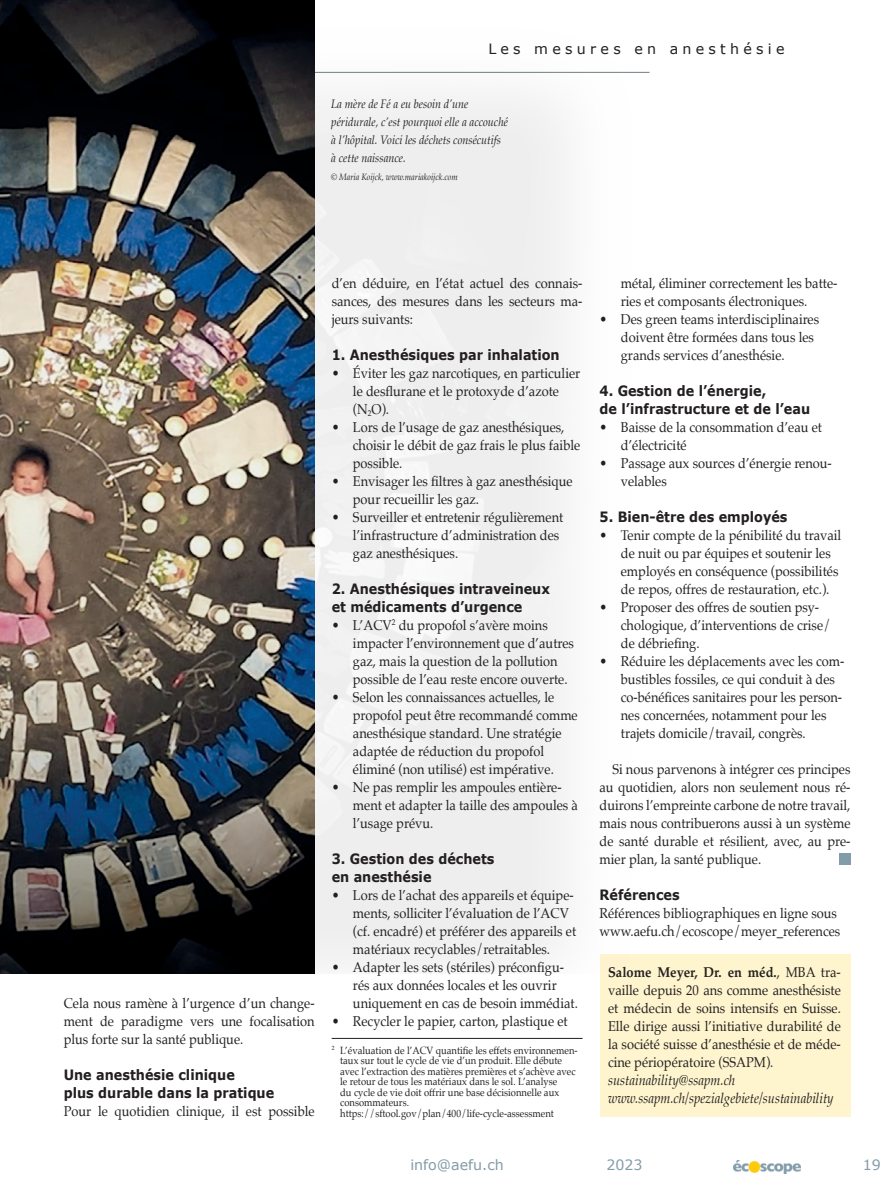
<style>
.page{position:relative;width:893px;height:1191px;background:#fff}
.page>*{position:absolute;margin:0;border:0;box-sizing:border-box;transform-origin:0 0}
.t1{font:14.25px/18px "Palatino";color:#231f20;scale:.9 1}
.ZT{font:700 14.25px "Verdana";color:#231f20;scale:.9 1}
.t2{font:italic 14.25px "Palatino";color:#231f20;scale:.9 1}
.t3{font:14.25px "Verdana";letter-spacing:.3em;color:#231f20}
.t4{font:14.25px "Verdana";color:#839ca9}
.t5{font:italic 12px "Palatino";color:#231f20;scale:.9 1}
.t6{font:10.5px/10.5px "Palatino";color:#231f20;scale:.9 1}
.t7{font:italic 9px "Palatino";color:#231f20;scale:.9 1}
.s1{font-weight:700}
</style>
<div class="page">
<img style="left:733px;top:1160px;width:67px;height:13px">
<div style="left:600px;top:954px;width:250px;height:163px;background:#fef4ce"></div>
<hr style="left:332px;top:1038px;width:251px;height:1px;background:#231f20">
<hr style="left:64px;top:72px;width:585px;height:1px;background:#717d83">
<div style="left:839px;top:853px;width:11px;height:11px;background:#839ca9"></div>
<img style="left:0;top:0;width:315px;height:973px">
<p class="t3" style="left:488px;top:40px;width:298px">Les mesures en anesthésie</p>
<p class="t5" style="left:331px;top:94px;width:154px">La mère de Fé a eu besoin d’une</p>
<p class="t5" style="left:331px;top:112px;width:198px">péridurale, c’est pourquoi elle a accouché</p>
<p class="t5" style="left:331px;top:130px;width:190px">à l’hôpital. Voici les déchets consécutifs</p>
<p class="t5" style="left:331px;top:148px;width:84px">à cette naissance.</p>
<p class="t7" style="left:331px;top:170px;width:142px">© Maria Koijck, www.mariakoijck.com</p>
<p class="t1" style="left:64px;top:994px;width:280px;text-align:justify">Cela nous ramène à l’urgence d’un change&shy;ment de paradigme vers une focalisation plus forte sur la santé publique.</p>
<p class="ZT" style="left:64px;top:1065px;width:192px">Une anesthésie clinique</p>
<p class="ZT" style="left:64px;top:1083px;width:235px">plus durable dans la pratique</p>
<p class="t1" style="left:64px;top:1102px;width:280px">Pour le quotidien clinique, il est possible</p>
<p class="t1" style="left:332px;top:274px;width:280px;text-align:justify">d’en déduire, en l’état actuel des connais&shy;sances, des mesures dans les secteurs ma&shy;jeurs suivants:</p>
<p class="ZT" style="left:332px;top:345px;width:255px">1. Anesthésiques par inhalation</p>
<p class="t1" style="left:353px;top:364px;width:254px;text-indent:-21px">• Éviter les gaz narcotiques, en particulier le desflurane et le protoxyde d’azote (N<sub>2</sub>O).</p>
<p class="t1" style="left:353px;top:418px;width:254px;text-indent:-21px">• Lors de l’usage de gaz anesthésiques, choisir le débit de gaz frais le plus faible possible.</p>
<p class="t1" style="left:353px;top:472px;width:246px;text-indent:-21px">• Envisager les filtres à gaz anesthésique pour recueillir les gaz.</p>
<p class="t1" style="left:353px;top:508px;width:235px;text-indent:-21px">• Surveiller et entretenir régulièrement l’infrastructure d’administration des gaz anesthésiques.</p>
<p class="ZT" style="left:332px;top:579px;width:244px">2. Anesthésiques intraveineux</p>
<p class="ZT" style="left:332px;top:597px;width:213px">et médicaments d’urgence</p>
<p class="t1" style="left:353px;top:616px;width:247px;text-indent:-21px">• L’ACV<sup>2</sup> du propofol s’avère moins impacter l’environnement que d’autres gaz, mais la question de la pollution possible de l’eau reste encore ouverte.</p>
<p class="t1" style="left:353px;top:688px;width:251px;text-indent:-21px">• Selon les connaissances actuelles, le propofol peut être recommandé comme anesthésique standard. Une stratégie adaptée de réduction du propofol éliminé (non utilisé) est impérative.</p>
<p class="t1" style="left:353px;top:778px;width:252px;text-indent:-21px">• Ne pas remplir les ampoules entière&shy;ment et adapter la taille des ampoules à l’usage prévu.</p>
<p class="ZT" style="left:332px;top:849px;width:182px">3. Gestion des déchets</p>
<p class="ZT" style="left:332px;top:867px;width:112px">en anesthésie</p>
<p class="t1" style="left:353px;top:886px;width:250px;text-indent:-21px">• Lors de l’achat des appareils et équipe&shy;ments, solliciter l’évaluation de l’ACV (cf. encadré) et préférer des appareils et matériaux recyclables/retraitables.</p>
<p class="t1" style="left:353px;top:958px;width:252px;text-indent:-21px">• Adapter les sets (stériles) préconfigu&shy;rés aux données locales et les ouvrir uniquement en cas de besoin immédiat.</p>
<p class="t1" style="left:332px;top:1012px;width:264px">• Recycler le papier, carton, plastique et</p>
<p class="t6" style="left:340px;top:1044px;width:265px;text-indent:-9px"><sup>2</sup> L’évaluation de l’ACV quantifie les effets environnemen&shy;taux sur tout le cycle de vie d’un produit. Elle débute avec l’extraction des matières premières et s’achève avec le retour de tous les matériaux dans le sol. L’analyse<br>du cycle de vie doit offrir une base décisionnelle aux consommateurs. https://sftool.gov/plan/400/life-cycle-assessment</p>
<p class="t1" style="left:621px;top:274px;width:241px">métal, éliminer correctement les batte&shy;ries et composants électroniques.</p>
<p class="t1" style="left:621px;top:310px;width:222px;text-indent:-21px">• Des green teams interdisciplinaires doivent être formées dans tous les grands services d’anesthésie.</p>
<p class="ZT" style="left:600px;top:381px;width:187px">4. Gestion de l’énergie,</p>
<p class="ZT" style="left:600px;top:399px;width:236px">de l’infrastructure et de l’eau</p>
<p class="t1" style="left:621px;top:418px;width:225px;text-indent:-21px">• Baisse de la consommation d’eau et d’électricité</p>
<p class="t1" style="left:621px;top:454px;width:235px;text-indent:-21px">• Passage aux sources d’énergie renou&shy;velables</p>
<p class="ZT" style="left:600px;top:507px;width:210px">5. Bien-être des employés</p>
<p class="t1" style="left:621px;top:526px;width:247px;text-indent:-21px">• Tenir compte de la pénibilité du travail de nuit ou par équipes et soutenir les employés en conséquence (possibilités de repos, offres de restauration, etc.).</p>
<p class="t1" style="left:621px;top:598px;width:235px;text-indent:-21px">• Proposer des offres de soutien psy&shy;chologique, d’interventions de crise/ de débriefing.</p>
<p class="t1" style="left:621px;top:652px;width:250px;text-indent:-21px">• Réduire les déplacements avec les com&shy;bustibles fossiles, ce qui conduit à des co-bénéfices sanitaires pour les person&shy;nes concernées, notamment pour les trajets domicile/travail, congrès.</p>
<p class="t1" style="left:600px;top:760px;width:280px;text-align:justify;text-indent:13px">Si nous parvenons à intégrer ces principes au quotidien, alors non seulement nous ré&shy;duirons l’empreinte carbone de notre travail, mais nous contribuerons aussi à un système de santé durable et résilient, avec, au pre&shy;mier plan, la santé publique.</p>
<p class="ZT" style="left:600px;top:885px;width:91px">Références</p>
<p class="t1" style="left:600px;top:904px;width:265px">Références bibliographiques en ligne sous</p>
<p class="t1" style="left:600px;top:922px;width:269px">www.aefu.ch/ecoscope/meyer_references</p>
<p class="t1" style="left:608px;top:962px;width:260px;text-align:justify"><span class="s1">Salome Meyer, Dr. en méd.</span>, MBA tra&shy;vaille depuis 20 ans comme anesthésiste et médecin de soins intensifs en Suisse.<br>Elle dirige aussi l’initiative durabilité de la société suisse d’anesthésie et de méde&shy;cine périopératoire (SSAPM).</p>
<p class="t2" style="left:608px;top:1068px;width:143px">sustainability@ssapm.ch</p>
<p class="t2" style="left:608px;top:1086px;width:252px">www.ssapm.ch/spezialgebiete/sustainability</p>
<p class="t4" style="left:410px;top:1156px;width:95px">info@aefu.ch</p>
<p class="t4" style="left:606px;top:1156px;width:38px">2023</p>
<p class="t4" style="left:863px;top:1156px;width:20px">19</p>
</div>
